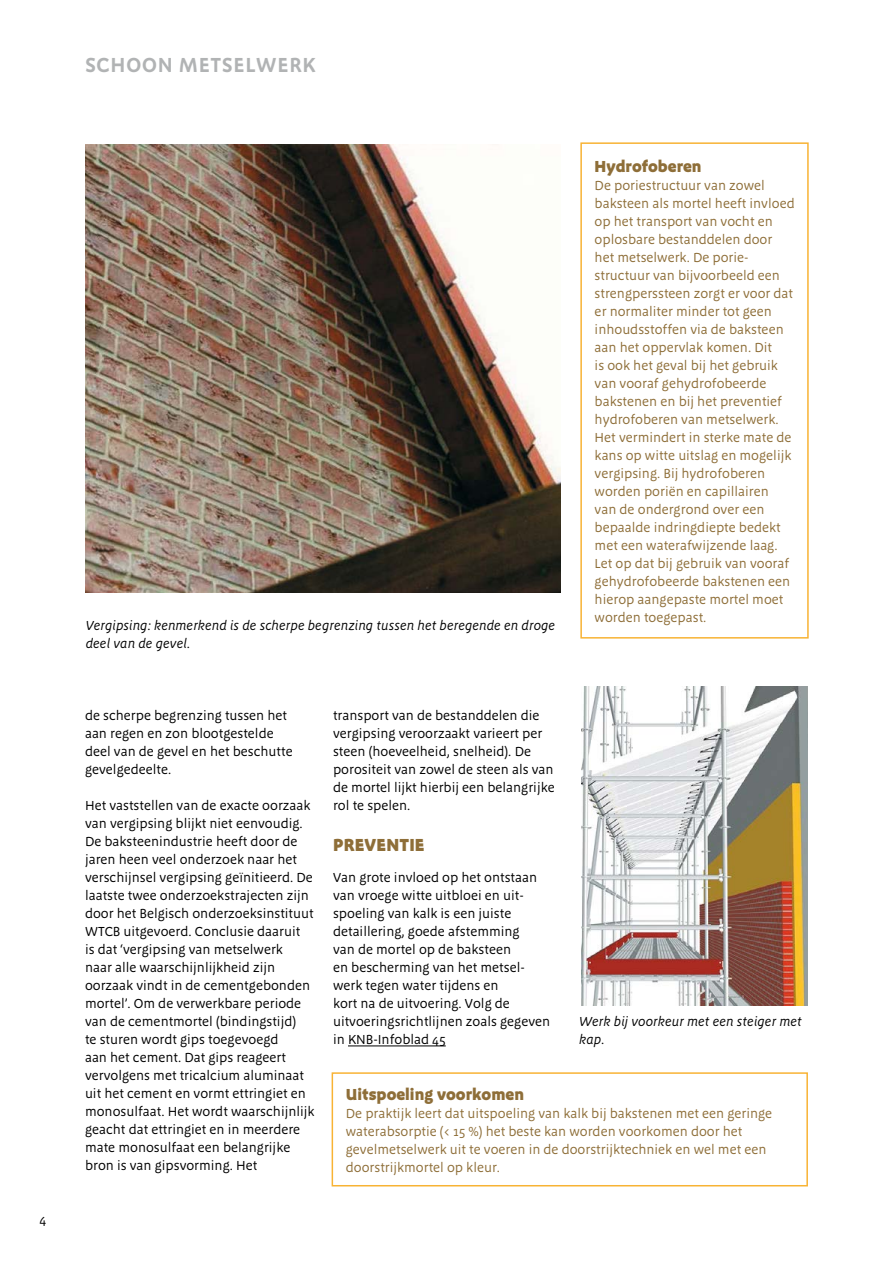
<style>
.page{position:relative;width:893px;height:1263px;background:#fff}
.page>*{position:absolute;margin:0;border:0;box-sizing:border-box;transform-origin:0 0}
.t1{font:600 21px "Megano OT";letter-spacing:.04em;color:#b1b3b4}
.t2{font:900 18px "Megano OT";letter-spacing:.01em;color:#8e6e38}
.t3{font:900 16.5px "Megano OT";color:#8e6e38}
.t4{font:13.5px/18px "Megano OT";color:#000}
.t5{font:13.5px/18px "Megano OT";color:#8e6e38}
.t6{font:italic 13.5px/18px "Megano OT";color:#000}
</style>
<div class="page">
<img style="left:86px;top:144px;width:475px;height:449px">
<img style="left:581px;top:686px;width:227px;height:320px">
<hr style="left:348px;top:1046px;width:98px;height:1px;background:#000">
<div style="left:332px;top:1072px;width:476px;height:114px;border:2px solid #f8b334"></div>
<div style="left:580px;top:142px;width:229px;height:497px;border:2px solid #f8b334"></div>
<p class="t4" style="left:39px;top:1210px;width:8px">4</p>
<h1 class="t1" style="left:85px;top:52px;width:232px">SCHOON METSELWERK</h1>
<p class="t6" style="left:86px;top:616px;width:471px">Vergipsing: kenmerkend is de scherpe begrenzing tussen het beregende en droge deel van de gevel.</p>
<p class="t3" style="left:595px;top:156px;width:109px">Hydrofoberen</p>
<p class="t5" style="left:595px;top:176px;width:202px">De poriestructuur van zowel baksteen als mortel heeft invloed op het transport van vocht en oplosbare bestanddelen door het metselwerk. De porie&shy;structuur van bijvoorbeeld een strengperssteen zorgt er voor dat er normaliter minder tot geen inhoudsstoffen via de baksteen aan het oppervlak komen. Dit<br>is ook het geval bij het gebruik van vooraf gehydrofobeerde bakstenen en bij het preventief hydrofoberen van metselwerk.<br>Het vermindert in sterke mate de kans op witte uitslag en mogelijk vergipsing. Bij hydrofoberen worden poriën en capillairen<br>van de ondergrond over een bepaalde indringdiepte bedekt met een waterafwijzende laag.<br>Let op dat bij gebruik van vooraf gehydrofobeerde bakstenen een hierop aangepaste mortel moet worden toegepast.</p>
<p class="t4" style="left:85px;top:706px;width:209px">de scherpe begrenzing tussen het aan regen en zon blootgestelde deel van de gevel en het beschutte gevelgedeelte.</p>
<p class="t4" style="left:85px;top:796px;width:231px">Het vaststellen van de exacte oorzaak van vergipsing blijkt niet eenvoudig.<br>De baksteenindustrie heeft door de jaren heen veel onderzoek naar het verschijnsel vergipsing geïnitieerd. De laatste twee onderzoekstrajecten zijn door het Belgisch onderzoeksinstituut WTCB uitgevoerd. Conclusie daaruit<br>is dat ‘vergipsing van metselwerk<br>naar alle waarschijnlijkheid zijn oorzaak vindt in de cementgebonden mortel’. Om de verwerkbare periode van de cementmortel (bindingstijd)<br>te sturen wordt gips toegevoegd<br>aan het cement. Dat gips reageert vervolgens met tricalcium aluminaat uit het cement en vormt ettringiet en monosulfaat. Het wordt waarschijnlijk geacht dat ettringiet en in meerdere mate monosulfaat een belangrijke bron is van gipsvorming. Het</p>
<p class="t4" style="left:333px;top:706px;width:223px">transport van de bestanddelen die vergipsing veroorzaakt varieert per steen (hoeveelheid, snelheid). De porositeit van zowel de steen als van de mortel lijkt hierbij een belangrijke rol te spelen.</p>
<h2 class="t2" style="left:333px;top:834px;width:93px">PREVENTIE</h2>
<p class="t4" style="left:333px;top:868px;width:219px">Van grote invloed op het ontstaan van vroege witte uitbloei en uit&shy;spoeling van kalk is een juiste detaillering, goede afstemming<br>van de mortel op de baksteen<br>en bescherming van het metsel&shy;werk tegen water tijdens en<br>kort na de uitvoering. Volg de uitvoeringsrichtlijnen zoals gegeven in KNB-Infoblad 45</p>
<p class="t6" style="left:579px;top:1012px;width:224px">Werk bij voorkeur met een steiger met kap.</p>
<p class="t3" style="left:346px;top:1084px;width:180px">Uitspoeling voorkomen</p>
<p class="t5" style="left:346px;top:1104px;width:428px">De praktijk leert dat uitspoeling van kalk bij bakstenen met een geringe waterabsorptie (&lt; 15 %) het beste kan worden voorkomen door het gevelmetselwerk uit te voeren in de doorstrijktechniek en wel met een doorstrijkmortel op kleur.</p>
</div>
